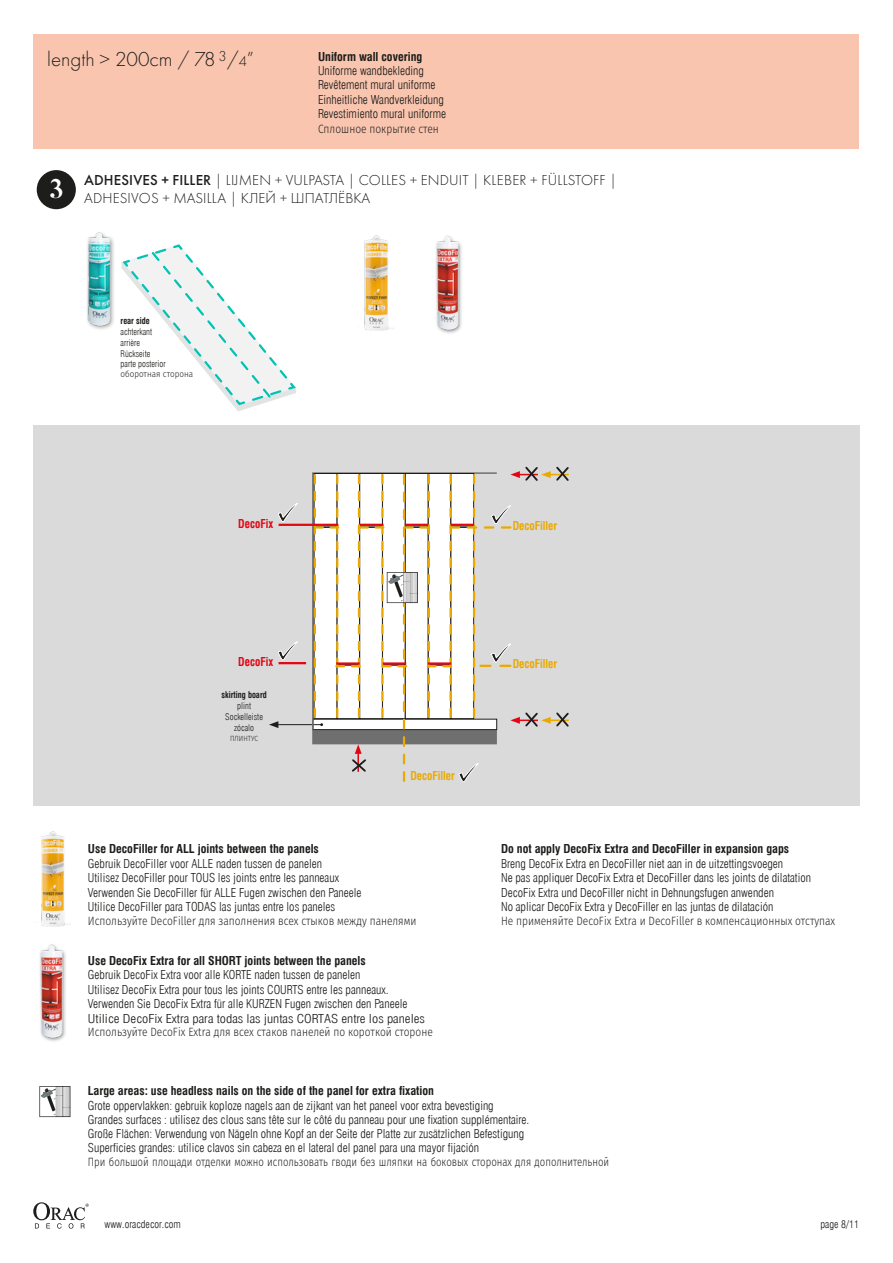
<style>
.page{position:relative;width:893px;height:1263px;background:#fff}
.page>*{position:absolute;margin:0;border:0;box-sizing:border-box;transform-origin:0 0}
.t1{font:700 27px "Butler";color:#fff}
.t2{font:300 21px "Futura PT";color:#1d1d1b}
.t3{font:300 15px/18px "Futura PT";letter-spacing:.01em;color:#1d1d1b}
.t4{font:300 condensed 12px/14.4px "Swiss 721 TL";color:#1d1d1b}
.t5{font:700 condensed 12px "Swiss 721 TL";color:#1d1d1b}
.t6{font:300 12px "Fira Sans";color:#1d1d1b;scale:.85 1}
.t7{font:300 12px "Fira Sans";color:#1d1d1b;scale:.8 1}
.t8{font:700 condensed 12px "Swiss 721 TL";color:#eaa900;scale:.92 1}
.t9{font:700 condensed 12px "Swiss 721 TL";color:#e30613;scale:.92 1}
.t10{font:300 condensed 10.5px "Swiss 721 TL";color:#1d1d1b}
.t11{font:300 condensed 9px/10.8px "Swiss 721 TL";color:#1d1d1b;text-align:center}
.t12{font:700 condensed 9px "Swiss 721 TL";color:#1d1d1b;scale:.92 1}
.t13{font:300 9px "Fira Sans";color:#1d1d1b;scale:.9 1}
.t14{font:300 7.5px "Fira Sans";color:#1d1d1b;scale:.88 1}
.s1{font-size:15px}
.s2{font-weight:500}
</style>
<div class="page">
<svg style="left:33px;top:1202px;width:56px;height:26px"></svg>
<div style="left:34px;top:34px;width:825px;height:115px;background:#f9c5af"></div>
<div style="left:34px;top:425px;width:826px;height:381px;background:#dadada"></div>
<img style="left:364px;top:235px;width:30px;height:96px">
<img style="left:41px;top:831px;width:29px;height:96px">
<div style="left:37px;top:170px;width:39px;height:39px;background:#1d1d1b;border-radius:50%"></div>
<div style="left:435px;top:235px;width:28px;height:99px;background:#1d1d1b;opacity:.5"></div>
<img style="left:435px;top:235px;width:26px;height:95px">
<div style="left:39px;top:943px;width:28px;height:99px;background:#1d1d1b;opacity:.5"></div>
<img style="left:39px;top:943px;width:26px;height:96px">
<hr style="left:276px;top:724px;width:46px;height:1px;background:#1d1d1b">
<svg style="left:269px;top:721px;width:9px;height:7px"></svg>
<svg style="left:278px;top:503px;width:20px;height:19px"></svg>
<svg style="left:278px;top:641px;width:20px;height:19px"></svg>
<hr style="left:279px;top:524px;width:59px;height:2px;background:#e30613">
<hr style="left:279px;top:662px;width:27px;height:2px;background:#e30613">
<svg style="left:39px;top:1086px;width:31px;height:31px"></svg>
<svg style="left:314px;top:466px;width:255px;height:316px"></svg>
<svg style="left:121px;top:244px;width:175px;height:167px"></svg>
<div style="left:85px;top:230px;width:30px;height:100px;background:#1d1d1b;opacity:.5"></div>
<img style="left:85px;top:230px;width:28px;height:96px">
<h2 class="t2" style="left:47px;top:47px;width:209px">length &gt; 200cm / 78 <sup>3</sup>/<span class="s1">4</span>”</h2>
<p class="t5" style="left:318px;top:49px;width:106px">Uniform wall covering</p>
<p class="t4" style="left:318px;top:63px;width:129px">Uniforme wandbekleding<br>Revêtement mural uniforme<br>Einheitliche Wandverkleidung<br>Revestimiento mural uniforme</p>
<p class="t6" style="left:318px;top:120px;width:144px">Сплошное покрытие стен</p>
<h1 class="t1" style="left:49px;top:171px;width:16px">3</h1>
<p class="t3" style="left:84px;top:171px;width:534px"><span class="s2">ADHESIVES + FILLER</span> | LIJMEN + VULPASTA | COLLES + ENDUIT | KLEBER + FÜLLSTOFF |<br>ADHESIVOS + MASILLA | КЛЕЙ + ШПАТЛЁВКА</p>
<p class="t12" style="left:121px;top:315px;width:33px">rear side</p>
<p class="t11" style="left:121px;top:326px;width:47px;text-align:left">achterkant arrière<br>Rückseite parte posterior</p>
<p class="t13" style="left:121px;top:368px;width:82px">оборотная сторона</p>
<p class="t9" style="left:238px;top:516px;width:39px">DecoFix</p>
<p class="t8" style="left:513px;top:518px;width:50px">DecoFiller</p>
<p class="t9" style="left:238px;top:654px;width:39px">DecoFix</p>
<p class="t12" style="left:221px;top:689px;width:51px">skirting board</p>
<p class="t11" style="left:225px;top:700px;width:39px">plint<br>Sockelleiste zócalo</p>
<p class="t14" style="left:230px;top:733px;width:33px">ПЛИНТУС</p>
<p class="t8" style="left:410px;top:768px;width:50px">DecoFiller</p>
<p class="t5" style="left:88px;top:841px;width:232px">Use DecoFiller for ALL joints between the panels</p>
<p class="t4" style="left:88px;top:856px;width:275px">Gebruik DecoFiller voor ALLE naden tussen de panelen<br>Utilisez DecoFiller pour TOUS les joints entre les panneaux Verwenden Sie DecoFiller für ALLE Fugen zwischen den Paneele Utilice DecoFiller para TODAS las juntas entre los paneles</p>
<p class="t6" style="left:88px;top:912px;width:388px">Используйте DecoFiller для заполнения всех стыков между панелями</p>
<p class="t5" style="left:88px;top:953px;width:279px">Use DecoFix Extra for all SHORT joints between the panels</p>
<p class="t4" style="left:88px;top:967px;width:339px">Gebruik DecoFix Extra voor alle KORTE naden tussen de panelen<br>Utilisez DecoFix Extra pour tous les joints COURTS entre les panneaux.<br>Verwenden Sie DecoFix Extra für alle KURZEN Fugen zwischen den Paneele Utilice DecoFix Extra para todas las juntas CORTAS entre los paneles</p>
<p class="t6" style="left:88px;top:1023px;width:407px">Используйте DecoFix Extra для всех стаков панелей по короткой стороне</p>
<p class="t8" style="left:513px;top:656px;width:50px">DecoFiller</p>
<p class="t5" style="left:501px;top:841px;width:290px">Do not apply DecoFix Extra and DecoFiller in expansion gaps</p>
<p class="t4" style="left:501px;top:856px;width:311px">Breng DecoFix Extra en DecoFiller niet aan in de uitzettingsvoegen<br>Ne pas appliquer DecoFix Extra et DecoFiller dans les joints de dilatation DecoFix Extra und DecoFiller nicht in Dehnungsfugen anwenden<br>No aplicar DecoFix Extra y DecoFiller en las juntas de dilatación</p>
<p class="t6" style="left:501px;top:912px;width:395px">Не применяйте DecoFix Extra и DecoFiller в компенсационных отступах</p>
<p class="t5" style="left:88px;top:1083px;width:347px">Large areas: use headless nails on the side of the panel for extra fixation</p>
<p class="t4" style="left:88px;top:1098px;width:443px">Grote oppervlakken: gebruik koploze nagels aan de zijkant van het paneel voor extra bevestiging Grandes surfaces : utilisez des clous sans tête sur le côté du panneau pour une fixation supplémentaire.<br>Große Flächen: Verwendung von Nägeln ohne Kopf an der Seite der Platte zur zusätzlichen Befestigung Superficies grandes: utilice clavos sin cabeza en el lateral del panel para una mayor fijación</p>
<p class="t7" style="left:88px;top:1154px;width:653px">При большой площади отделки можно использовать гводи без шляпки на боковых сторонах для дополнительной</p>
<p class="t10" style="left:104px;top:1218px;width:78px">www.oracdecor.com</p>
<p class="t10" style="left:820px;top:1218px;width:40px">page 8/11</p>
</div>
